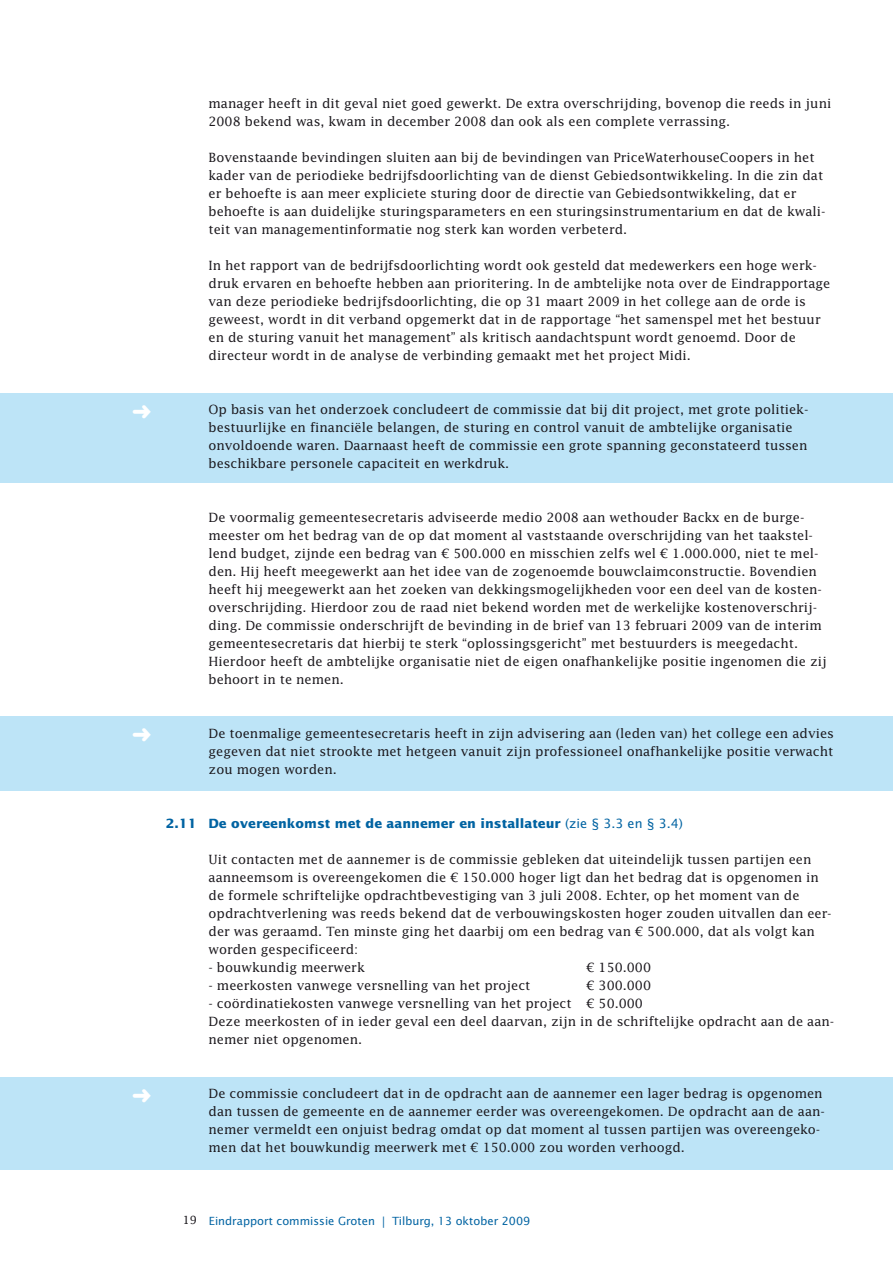
<style>
.page{position:relative;width:893px;height:1263px;background:#fff}
.page>*{position:absolute;margin:0;border:0;box-sizing:border-box;transform-origin:0 0}
.t1{font:12.75px/18px "Lucida Std";color:#1a171c}
.t2{font:700 12.75px "Lucida Sans Std";color:#0063a2}
.t3{font:11.25px "Lucida Sans Std";color:#0063a2}
.s1{font-weight:400}
.s2{font-family:"Lucida Std";color:#1a171c}
</style>
<div class="page">
<div style="left:0;top:1077px;width:893px;height:92px;background:#bde4f7"></div>
<div style="left:0;top:716px;width:893px;height:75px;background:#bde4f7"></div>
<div style="left:0;top:393px;width:893px;height:89px;background:#bde4f7"></div>
<p class="t1" style="left:208px;top:94px;width:624px">manager heeft in dit geval niet goed gewerkt. De extra overschrijding, bovenop die reeds in juni<br>2008 bekend was, kwam in december 2008 dan ook als een complete verrassing.</p>
<p class="t1" style="left:208px;top:148px;width:619px">Bovenstaande bevindingen sluiten aan bij de bevindingen van PriceWaterhouseCoopers in het kader van de periodieke bedrijfsdoorlichting van de dienst Gebiedsontwikkeling. In die zin dat er behoefte is aan meer expliciete sturing door de directie van Gebiedsontwikkeling, dat er behoefte is aan duidelijke sturingsparameters en een sturingsinstrumentarium en dat de kwali&shy;teit van managementinformatie nog sterk kan worden verbeterd.</p>
<p class="t1" style="left:208px;top:256px;width:623px">In het rapport van de bedrijfsdoorlichting wordt ook gesteld dat medewerkers een hoge werk&shy;druk ervaren en behoefte hebben aan prioritering. In de ambtelijke nota over de Eindrapportage van deze periodieke bedrijfsdoorlichting, die op 31 maart 2009 in het college aan de orde is geweest, wordt in dit verband opgemerkt dat in de rapportage “het samenspel met het bestuur en de sturing vanuit het management” als kritisch aandachtspunt wordt genoemd. Door de directeur wordt in de analyse de verbinding gemaakt met het project Midi.</p>
<p class="t1" style="left:208px;top:400px;width:601px">Op basis van het onderzoek concludeert de commissie dat bij dit project, met grote politiek&shy;bestuurlijke en financiële belangen, de sturing en control vanuit de ambtelijke organisatie onvoldoende waren. Daarnaast heeft de commissie een grote spanning geconstateerd tussen beschikbare personele capaciteit en werkdruk.</p>
<p class="t1" style="left:208px;top:508px;width:620px">De voormalig gemeentesecretaris adviseerde medio 2008 aan wethouder Backx en de burge&shy;meester om het bedrag van de op dat moment al vaststaande overschrijding van het taakstel&shy;lend budget, zijnde een bedrag van € 500.000 en misschien zelfs wel € 1.000.000, niet te mel&shy;den. Hij heeft meegewerkt aan het idee van de zogenoemde bouwclaimconstructie. Bovendien heeft hij meegewerkt aan het zoeken van dekkingsmogelijkheden voor een deel van de kosten&shy;overschrijding. Hierdoor zou de raad niet bekend worden met de werkelijke kostenoverschrij&shy;ding. De commissie onderschrijft de bevinding in de brief van 13 februari 2009 van de interim gemeentesecretaris dat hierbij te sterk “oplossingsgericht” met bestuurders is meegedacht.<br>Hierdoor heeft de ambtelijke organisatie niet de eigen onafhankelijke positie ingenomen die zij behoort in te nemen.</p>
<p class="t1" style="left:208px;top:724px;width:627px;text-align:justify">De toenmalige gemeentesecretaris heeft in zijn advisering aan (leden van) het college een advies gegeven dat niet strookte met hetgeen vanuit zijn professioneel onafhankelijke positie verwacht zou mogen worden.</p>
<p class="t2" style="left:166px;top:816px;width:32px">2.11</p>
<p class="t2" style="left:208px;top:816px;width:476px">De overeenkomst met de aannemer en installateur <span class="s1">(zie § 3.3 en § 3.4)</span></p>
<p class="t1" style="left:208px;top:850px;width:624px">Uit contacten met de aannemer is de commissie gebleken dat uiteindelijk tussen partijen een aanneemsom is overeengekomen die € 150.000 hoger ligt dan het bedrag dat is opgenomen in de formele schriftelijke opdrachtbevestiging van 3 juli 2008. Echter, op het moment van de opdrachtverlening was reeds bekend dat de verbouwingskosten hoger zouden uitvallen dan eer&shy;der was geraamd. Ten minste ging het daarbij om een bedrag van € 500.000, dat als volgt kan worden gespecificeerd:</p>
<p class="t1" style="left:208px;top:958px;width:158px">- bouwkundig meerwerk</p>
<p class="t1" style="left:586px;top:958px;width:66px">€ 150.000</p>
<p class="t1" style="left:208px;top:976px;width:323px">- meerkosten vanwege versnelling van het project</p>
<p class="t1" style="left:586px;top:976px;width:66px">€ 300.000</p>
<p class="t1" style="left:208px;top:994px;width:627px">- coördinatiekosten vanwege versnelling van het project € 50.000<br>Deze meerkosten of in ieder geval een deel daarvan, zijn in de schriftelijke opdracht aan de aan&shy;nemer niet opgenomen.</p>
<p class="t1" style="left:208px;top:1084px;width:618px">De commissie concludeert dat in de opdracht aan de aannemer een lager bedrag is opgenomen dan tussen de gemeente en de aannemer eerder was overeengekomen. De opdracht aan de aan&shy;nemer vermeldt een onjuist bedrag omdat op dat moment al tussen partijen was overeengeko&shy;men dat het bouwkundig meerwerk met € 150.000 zou worden verhoogd.</p>
<p class="t3" style="left:183px;top:1214px;width:349px"><span class="s2">19</span> Eindrapport commissie Groten | Tilburg, 13 oktober 2009</p>
</div>
